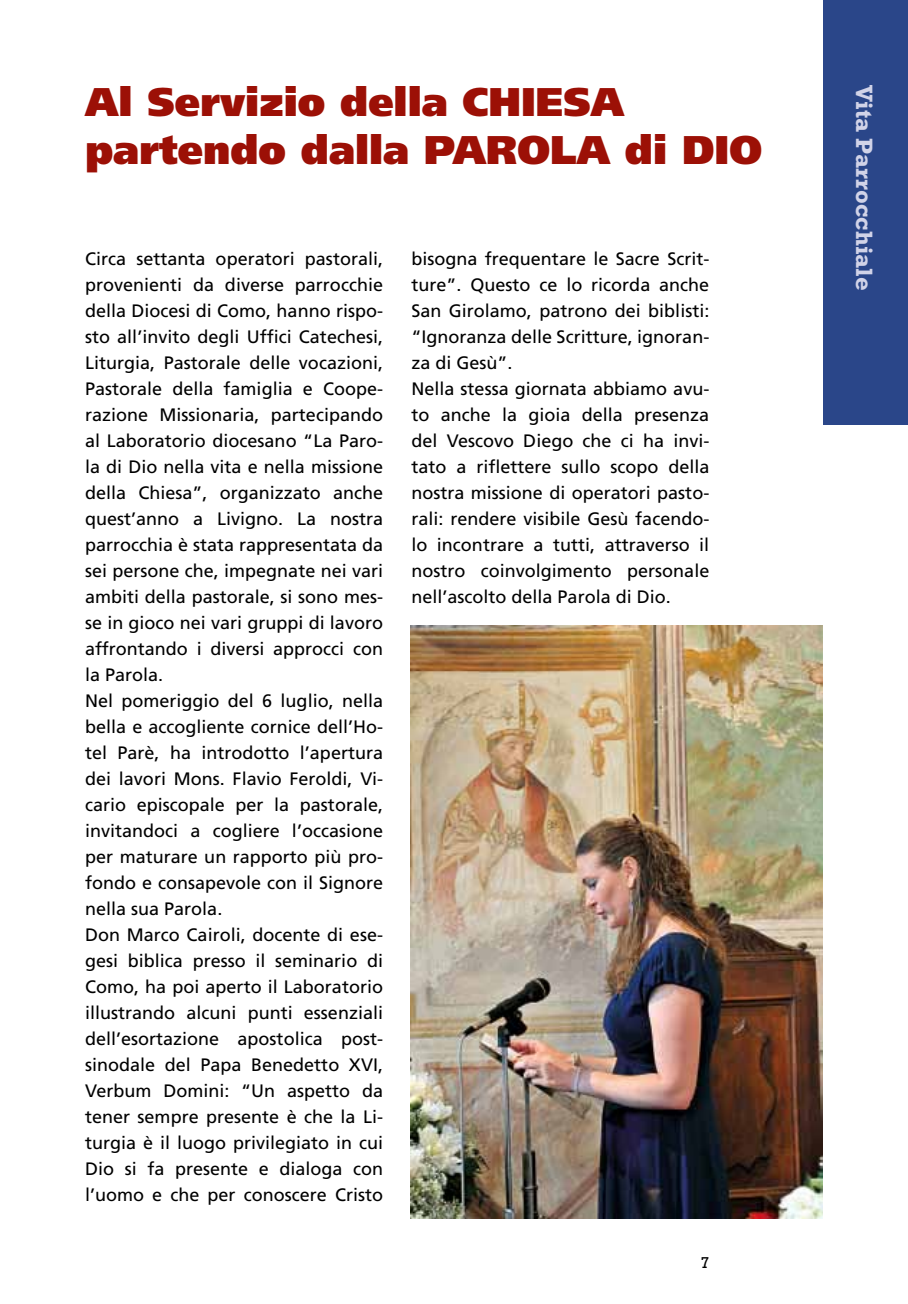
<style>
.page{position:relative;width:908px;height:1304px;background:#fff}
.page>*{position:absolute;margin:0;border:0;box-sizing:border-box;transform-origin:0 0}
.t1{font:900 40px/48px "Frutiger";color:#9c1006}
.t2{font:700 24px "Rockwell";color:#d1d3e8}
.t3{font:18px/26px "Frutiger";color:#000}
.t4{font:16px "Rockwell";color:#000}
</style>
<div class="page">
<img style="left:410px;top:626px;width:412px;height:593px">
<div style="left:822px;top:0;width:85px;height:425px;background:#2a4689"></div>
<h1 class="t1" style="left:85px;top:77px;width:678px">Al Servizio della CHIESA partendo dalla PAROLA di DIO</h1>
<p class="t3" style="left:85px;top:246px;width:299px">Circa settanta operatori pastorali, provenienti da diverse parrocchie della Diocesi di Como, hanno rispo&shy;sto all’invito degli Uffici Catechesi, Liturgia, Pastorale delle vocazioni, Pastorale della famiglia e Coope&shy;razione M issionaria, partecipando al Laboratorio diocesano “La Paro&shy;la di Dio nella vita e nella missione della Chiesa”, organizzato anche quest’anno a Livigno. La nostra parrocchia è stata rappresentata da sei persone che, impegnate nei vari ambiti della pastorale, si sono mes&shy;se in gioco nei vari gruppi di lavoro affrontando i diversi approcci con la Parola.<br>Nel pomeriggio del 6 luglio, nella bella e accogliente cornice dell’Ho&shy;tel Parè, ha introdotto l’apertura dei lavori Mons. Flavio Feroldi, Vi&shy;cario episcopale per la pastorale, invitandoci a cogliere l’occasione per maturare un rapporto più pro&shy;fondo e consapevole con il Signore nella sua Parola.<br>Don Marco Cairoli, docente di ese&shy;gesi biblica presso il seminario di Como, ha poi aperto il Laboratorio illustrando alcuni punti essenziali dell’esortazione apostolica post&shy;sinodale del Papa Benedetto XVI, Verbum Domini: “U n aspetto da tener sempre presente è che la Li&shy;turgia è il luogo privilegiato in cui Dio si fa presente e dialoga con l’uomo e che per conoscere Cristo</p>
<p class="t3" style="left:411px;top:246px;width:299px">bisogna frequentare le Sacre Scrit&shy;ture”. Questo ce lo ricorda anche San Girolamo, patrono dei biblisti: “Ignoranza delle Scritture, ignoran&shy;za di Gesù”.<br>Nella stessa giornata abbiamo avu&shy;to anche la gioia della presenza del Vescovo Diego che ci ha invi&shy;tato a riflettere sullo scopo della nostra missione di operatori pasto&shy;rali: rendere visibile Gesù facendo&shy;lo incontrare a tutti, attraverso il nostro coinvolgimento personale nell’ascolto della Parola di Dio.</p>
<p class="t4" style="left:700px;top:1253px;width:10px">7</p>
<h2 class="t2" style="left:878px;top:85px;width:207px;rotate:90deg">Vita Parrocchiale</h2>
</div>
